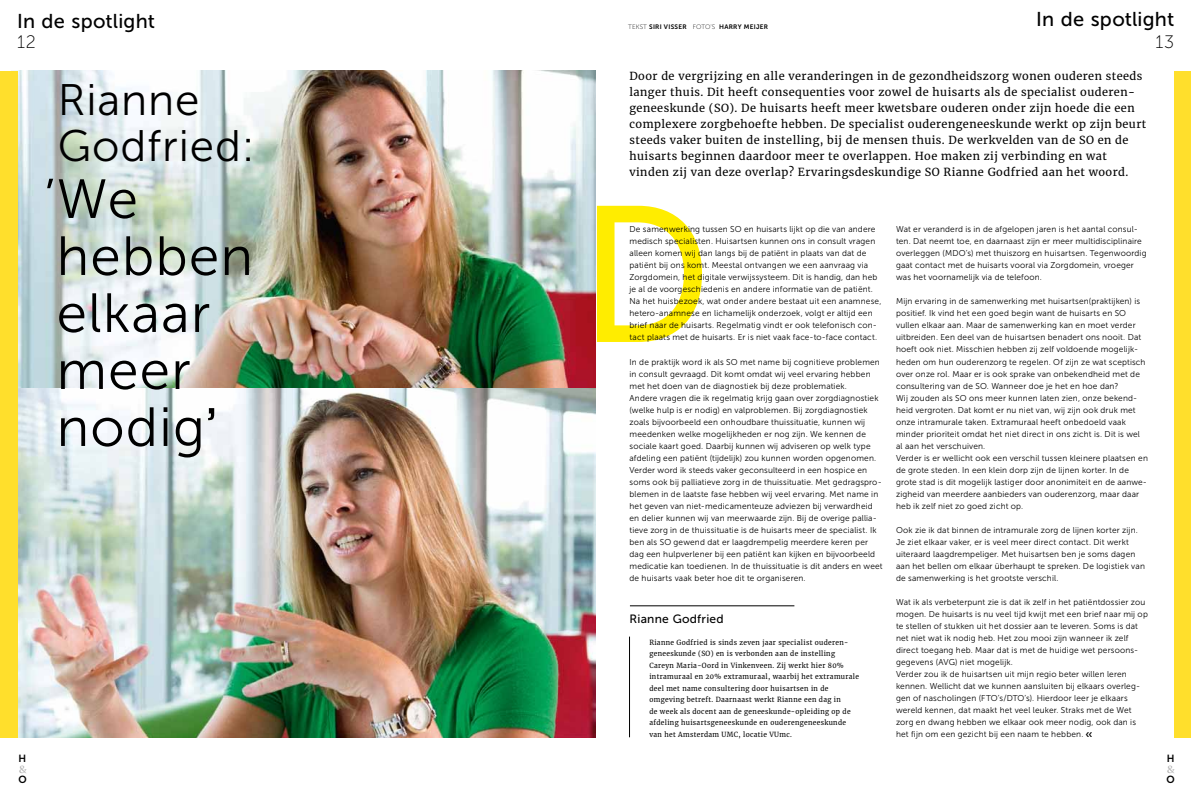
<style>
.page{position:relative;width:1191px;height:794px;background:#fff}
.page>*{position:absolute;margin:0;border:0;box-sizing:border-box;transform-origin:0 0}
.t1{font:192.8px "Museo Sans 500";color:#ffed00;scale:.92 1}
.t2{font:55px/57px "Museo Sans 300";letter-spacing:.02em;color:#000}
.t3{font:44px/46px "Museo Sans 300";letter-spacing:.02em;color:#000}
.t4{font:20px "Museo Sans 500";letter-spacing:.01em;color:#000}
.t5{font:18px "Museo Sans 100";color:#000}
.t6{font:12px "Museo Sans 500";color:#000}
.t7{font:11px/16px "Merriweather";letter-spacing:.04em;color:#000}
.t8{font:10.3px "Museo Sans 700";color:#000}
.t9{font:700 10.3px "Charlemagne Std";color:#b0b0b0}
.t10{font:8.5px/12px "Museo Sans 300";letter-spacing:.02em;color:#000}
.t11{font:7px/11.5px "Merriweather";letter-spacing:.05em;color:#000;scale:.95 1}
.t12{font:6.5px "Museo Sans 700";letter-spacing:.04em;color:#000}
.s1{font-family:"Saira Condensed";font-weight:500}
.s2{font-family:"Museo Sans 100"}
</style>
<div class="page">
<img style="left:17px;top:71px;width:578px;height:317px">
<img style="left:17px;top:388px;width:578px;height:349px">
<div style="left:1174px;top:71px;width:17px;height:666px;background:#ffdf2c"></div>
<div style="left:0;top:71px;width:17px;height:666px;background:#ffdf2c"></div>
<hr style="left:629px;top:636px;width:1px;height:101px;background:#000">
<hr style="left:630px;top:605px;width:164px;height:1px;background:#000">
<h3 class="t4" style="left:17px;top:10px;width:139px">In de spotlight</h3>
<h3 class="t5" style="left:17px;top:32px;width:20px">12</h3>
<h3 class="t3" style="left:58px;top:77px;width:198px">Rianne<br>Godfried:</h3>
<h2 class="t2" style="left:44px;top:171px;width:210px">’We hebben elkaar meer nodig<span class="s1">’</span></h2>
<p class="t8" style="left:19px;top:753px;width:9px">H</p>
<p class="t9" style="left:19px;top:763px;width:10px">&amp;</p>
<p class="t8" style="left:18px;top:773px;width:10px">O</p>
<p class="t12" style="left:628px;top:24px;width:141px"><span class="s2">TEKST</span> SI RI VISSER <span class="s2">FOTO’S</span> HARRY MEIJER</p>
<h3 class="t4" style="left:1036px;top:8px;width:139px">In de spotlight</h3>
<h3 class="t5" style="left:1155px;top:32px;width:20px">13</h3>
<p class="t7" style="left:629px;top:68px;width:518px">Door de vergrijzing en alle veranderingen in de gezondheidszorg wonen ouderen steeds langer thuis. Dit heeft consequenties voor zowel de huisarts als de specialist ouderen&shy;geneeskunde (SO). De huisarts heeft meer kwetsbare ouderen onder zijn hoede die een complexere zorgbehoefte hebben. De specialist ouderengeneeskunde werkt op zijn beurt steeds vaker buiten de instelling, bij de mensen thuis. De werkvelden van de SO en de huisarts beginnen daardoor meer te overlappen. Hoe maken zij verbinding en wat vinden zij van deze overlap? Ervaringsdeskundige SO Rianne Godfried aan het woord.</p>
<h1 class="t1" style="left:580px;top:170px;width:116px">D</h1>
<p class="t10" style="left:629px;top:223px;width:253px">De samenwerking tussen SO en huisarts lijkt op die van andere medisch specialisten. Huisartsen kunnen ons in consult vragen alleen komen wij dan langs bij de patiënt in plaats van dat de patiënt bij ons komt. Meestal ontvangen we een aanvraag via Zorgdomein, het digitale verwijssysteem. Dit is handig, dan heb je al de voorgeschiedenis en andere informatie van de patiënt.<br>Na het huisbezoek, wat onder andere bestaat uit een anamnese, hetero-anamnese en lichamelijk onderzoek, volgt er altijd een brief naar de huisarts. Regelmatig vindt er ook telefonisch con&shy;tact plaats met de huisarts. Er is niet vaak face-to-face contact.</p>
<p class="t10" style="left:629px;top:356px;width:255px">In de praktijk word ik als SO met name bij cognitieve problemen in consult gevraagd. Dit komt omdat wij veel ervaring hebben met het doen van de diagnostiek bij deze problematiek.<br>Andere vragen die ik regelmatig krijg gaan over zorgdiagnostiek (welke hulp is er nodig) en valproblemen. Bij zorgdiagnostiek zoals bijvoorbeeld een onhoudbare thuissituatie, kunnen wij meedenken welke mogelijkheden er nog zijn. We kennen de sociale kaart goed. Daarbij kunnen wij adviseren op welk type afdeling een patiënt (tijdelijk) zou kunnen worden opgenomen.<br>Verder word ik steeds vaker geconsulteerd in een hospice en soms ook bij palliatieve zorg in de thuissituatie. Met gedragspro&shy;blemen in de laatste fase hebben wij veel ervaring. Met name in het geven van niet-medicamenteuze adviezen bij verwardheid en delier kunnen wij van meerwaarde zijn. Bij de overige pallia&shy;tieve zorg in de thuissituatie is de huisarts meer de specialist. Ik ben als SO gewend dat er laagdrempelig meerdere keren per dag een hulpverlener bij een patiënt kan kijken en bijvoorbeeld medicatie kan toedienen. In de thuissituatie is dit anders en weet de huisarts vaak beter hoe dit te organiseren.</p>
<h3 class="t6" style="left:629px;top:612px;width:96px">Rianne Godfried</h3>
<p class="t11" style="left:649px;top:636px;width:222px">Rianne Godfried is sinds zeven jaar specialist ouderen&shy;geneeskunde (SO) en is verbonden aan de instelling Careyn Maria-Oord in Vinkenveen. Zij werkt hier 80% intramuraal en 20% extramuraal, waarbij het extramurale deel met name consultering door huisartsen in de omgeving betreft. Daarnaast werkt Rianne een dag in<br>de week als docent aan de geneeskunde-opleiding op de afdeling huisartsgeneeskunde en ouderengeneeskunde van het Amsterdam UMC, locatie VUmc.</p>
<p class="t10" style="left:896px;top:223px;width:252px">Wat er veranderd is in de afgelopen jaren is het aantal consul&shy;ten. Dat neemt toe, en daarnaast zijn er meer multidisciplinaire overleggen (MDO’s) met thuiszorg en huisartsen. Tegenwoordig gaat contact met de huisarts vooral via Zorgdomein, vroeger was het voornamelijk via de telefoon.</p>
<p class="t10" style="left:896px;top:295px;width:253px">Mijn ervaring in de samenwerking met huisartsen(praktijken) is positief. Ik vind het een goed begin want de huisarts en SO vullen elkaar aan. Maar de samenwerking kan en moet verder uitbreiden. Een deel van de huisartsen benadert ons nooit. Dat hoeft ook niet. Misschien hebben zij zelf voldoende mogelijk&shy;heden om hun ouderenzorg te regelen. Of zijn ze wat sceptisch over onze rol. Maar er is ook sprake van onbekendheid met de consultering van de SO. Wanneer doe je het en hoe dan?<br>Wij zouden als SO ons meer kunnen laten zien, onze bekend&shy;heid vergroten. Dat komt er nu niet van, wij zijn ook druk met onze intramurale taken. Extramuraal heeft onbedoeld vaak minder prioriteit omdat het niet direct in ons zicht is. Dit is wel al aan het verschuiven.<br>Verder is er wellicht ook een verschil tussen kleinere plaatsen en de grote steden. In een klein dorp zijn de lijnen korter. In de grote stad is dit mogelijk lastiger door anonimiteit en de aanwe&shy;zigheid van meerdere aanbieders van ouderenzorg, maar daar heb ik zelf niet zo goed zicht op.</p>
<p class="t10" style="left:896px;top:524px;width:250px">Ook zie ik dat binnen de intramurale zorg de lijnen korter zijn.<br>Je ziet elkaar vaker, er is veel meer direct contact. Dit werkt uiteraard laagdrempeliger. Met huisartsen ben je soms dagen aan het bellen om elkaar überhaupt te spreken. De logistiek van de samenwerking is het grootste verschil.</p>
<p class="t10" style="left:896px;top:596px;width:253px">Wat ik als verbeterpunt zie is dat ik zelf in het patiëntdossier zou mogen. De huisarts is nu veel tijd kwijt met een brief naar mij op te stellen of stukken uit het dossier aan te leveren. Soms is dat net niet wat ik nodig heb. Het zou mooi zijn wanneer ik zelf direct toegang heb. Maar dat is met de huidige wet persoons&shy;gegevens (AVG) niet mogelijk.<br>Verder zou ik de huisartsen uit mijn regio beter willen leren kennen. Wellicht dat we kunnen aansluiten bij elkaars overleg&shy;gen of nascholingen (FTO’s/DTO’s). Hierdoor leer je elkaars wereld kennen, dat maakt het veel leuker. Straks met de Wet zorg en dwang hebben we elkaar ook meer nodig, ook dan is het fijn om een gezicht bij een naam te hebben.</p>
<p class="t8" style="left:1166px;top:753px;width:9px">H</p>
<p class="t9" style="left:1166px;top:763px;width:10px">&amp;</p>
<p class="t8" style="left:1166px;top:773px;width:10px">O</p>
</div>
